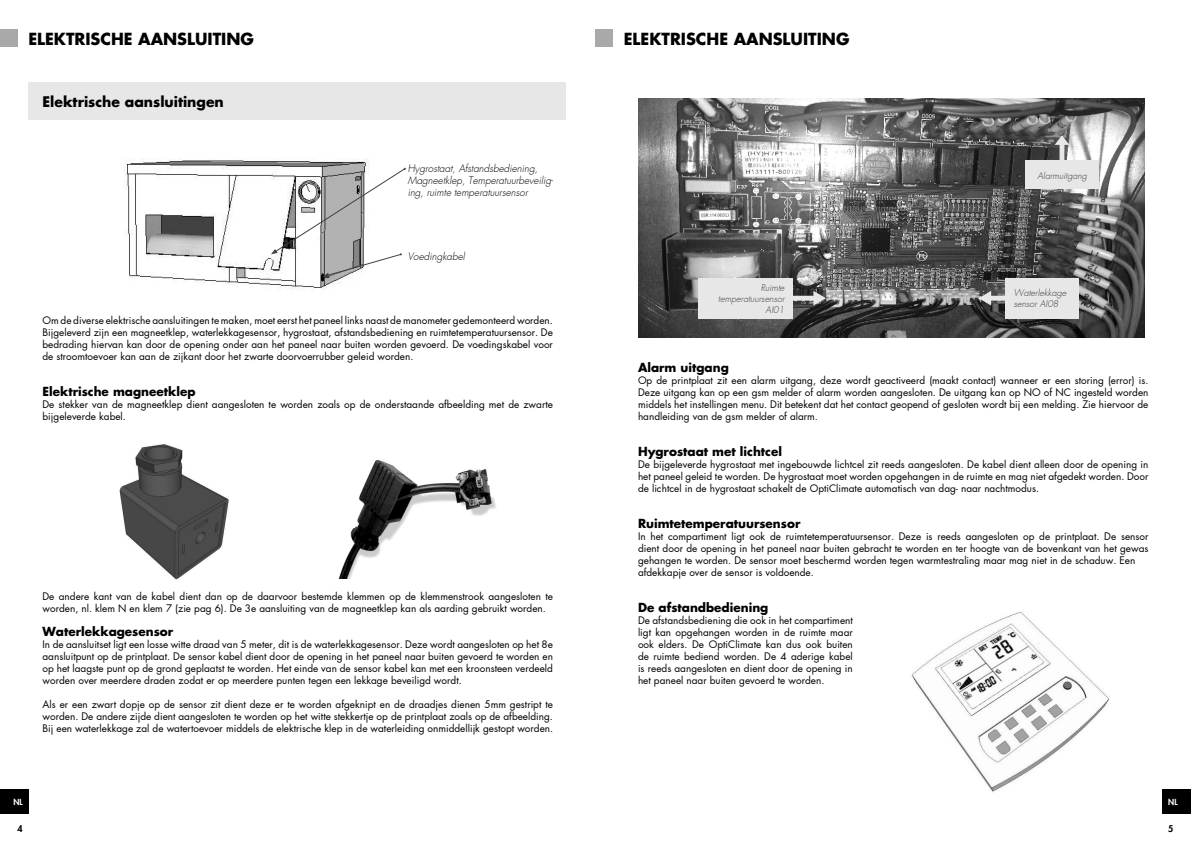
<style>
.page{position:relative;width:1191px;height:842px;background:#fff}
.page>*{position:absolute;margin:0;border:0;box-sizing:border-box;transform-origin:0 0}
.t1{font:700 16px "Futura Std";color:#000}
.t2{font:700 14px "Futura Std";color:#000}
.t3{font:700 12px "Futura Std";color:#000}
.t4{font:10px/12px "Futura Std";color:#000;text-align:justify}
.t5{font:italic 300 10px/12px "Futura Std";color:#000}
.t6{font:italic 300 9px/10.8px "Futura Std";color:#404040;text-align:right}
.t7{font:800 9px "Futura Std";color:#000}
.t8{font:800 8px "Futura Std";color:#fff}
</style>
<div class="page">
<div style="left:1162px;top:789px;width:29px;height:25px;background:#000"></div>
<div style="left:0;top:789px;width:28px;height:25px;background:#000"></div>
<div style="left:28px;top:83px;width:538px;height:37px;background:#e7e7e7"></div>
<img style="left:126px;top:159px;width:243px;height:131px">
<svg style="left:271px;top:168px;width:135px;height:109px"></svg>
<img style="left:119px;top:444px;width:110px;height:136px">
<img style="left:339px;top:460px;width:157px;height:118px">
<img style="left:638px;top:98px;width:507px;height:239px">
<svg style="left:793px;top:291px;width:33px;height:14px"></svg>
<div style="left:699px;top:278px;width:94px;height:41px;background:#e7e7e7"></div>
<svg style="left:978px;top:291px;width:27px;height:14px"></svg>
<div style="left:1005px;top:278px;width:74px;height:41px;background:#e7e7e7"></div>
<svg style="left:1054px;top:135px;width:15px;height:25px"></svg>
<div style="left:1025px;top:160px;width:74px;height:29px;background:#e7e7e7"></div>
<img style="left:911px;top:612px;width:198px;height:180px">
<div style="left:0;top:29px;width:17px;height:18px;background:#a9a9a9"></div>
<div style="left:595px;top:29px;width:17px;height:18px;background:#a9a9a9"></div>
<h1 class="t1" style="left:28px;top:32px;width:227px">ELEKTRISCHE AANSLUITING</h1>
<h1 class="t1" style="left:624px;top:32px;width:227px">ELEKTRISCHE AANSLUITING</h1>
<h2 class="t2" style="left:43px;top:95px;width:183px">Elektrische aansluitingen</h2>
<p class="t5" style="left:408px;top:163px;width:147px">Hygrostaat, Afstandsbediening,<br>Magneetklep, Temperatuurbeveilig&shy;ing, ruimte temperatuursensor</p>
<p class="t5" style="left:408px;top:251px;width:59px">Voedingkabel</p>
<p class="t4" style="left:43px;top:315px;width:512px">Om de diverse elektrische aansluitingen te maken, moet eerst het paneel links naast de manometer gedemonteerd worden.<br>Bijgeleverd zijn een magneetklep, waterlekkagesensor, hygrostaat, afstandsbediening en ruimtetemperatuursensor. De bedrading hiervan kan door de opening onder aan het paneel naar buiten worden gevoerd. De voedingskabel voor de stroomtoevoer kan aan de zijkant door het zwarte doorvoerrubber geleid worden.</p>
<p class="t3" style="left:43px;top:386px;width:154px">Elektrische magneetklep</p>
<p class="t4" style="left:43px;top:399px;width:512px">De stekker van de magneetklep dient aangesloten te worden zoals op de onderstaande afbeelding met de zwarte bijgeleverde kabel.</p>
<p class="t4" style="left:43px;top:591px;width:512px">De andere kant van de kabel dient dan op de daarvoor bestemde klemmen op de klemmenstrook aangesloten te worden, nl. klem N en klem 7 (zie pag 6). De 3e aansluiting van de magneetklep kan als aarding gebruikt worden.</p>
<p class="t3" style="left:43px;top:626px;width:132px">Waterlekkagesensor</p>
<p class="t4" style="left:43px;top:639px;width:512px">In de aansluitset ligt een losse witte draad van 5 meter, dit is de waterlekkagesensor. Deze wordt aangesloten op het 8e aansluitpunt op de printplaat. De sensor kabel dient door de opening in het paneel naar buiten gevoerd te worden en op het laagste punt op de grond geplaatst te worden. Het einde van de sensor kabel kan met een kroonsteen verdeeld worden over meerdere draden zodat er op meerdere punten tegen een lekkage beveiligd wordt.</p>
<p class="t4" style="left:43px;top:699px;width:512px">Als er een zwart dopje op de sensor zit dient deze er te worden afgeknipt en de draadjes dienen 5mm gestript te worden. De andere zijde dient aangesloten te worden op het witte stekkertje op de printplaat zoals op de afbeelding.<br>Bij een waterlekkage zal de watertoevoer middels de elektrische klep in de waterleiding onmiddellijk gestopt worden.</p>
<p class="t6" style="left:1037px;top:171px;width:51px">Alarmuitgang</p>
<p class="t6" style="left:718px;top:283px;width:68px">Ruimte temperatuursensor<br>AI01</p>
<p class="t6" style="left:1013px;top:289px;width:54px;text-align:left">Waterlekkage sensor AI08</p>
<p class="t3" style="left:638px;top:362px;width:92px">Alarm uitgang</p>
<p class="t4" style="left:638px;top:375px;width:512px">Op de printplaat zit een alarm uitgang, deze wordt geactiveerd (maakt contact) wanneer er een storing (error) is.<br>Deze uitgang kan op een gsm melder of alarm worden aangesloten. De uitgang kan op NO of NC ingesteld worden middels het instellingen menu. Dit betekent dat het contact geopend of gesloten wordt bij een melding. Zie hiervoor de handleiding van de gsm melder of alarm.</p>
<p class="t3" style="left:638px;top:446px;width:145px">Hygrostaat met lichtcel</p>
<p class="t4" style="left:638px;top:459px;width:512px">De bijgeleverde hygrostaat met ingebouwde lichtcel zit reeds aangesloten. De kabel dient alleen door de opening in het paneel geleid te worden. De hygrostaat moet worden opgehangen in de ruimte en mag niet afgedekt worden. Door de lichtcel in de hygrostaat schakelt de OptiClimate automatisch van dag- naar nachtmodus.</p>
<p class="t3" style="left:638px;top:518px;width:164px">Ruimtetemperatuursensor</p>
<p class="t4" style="left:638px;top:531px;width:512px;text-align:left">In het compartiment ligt ook de ruimtetemperatuursensor. Deze is reeds aangesloten op de printplaat. De sensor dient door de opening in het paneel naar buiten gebracht te worden en ter hoogte van de bovenkant van het gewas gehangen te worden. De sensor moet beschermd worden tegen warmtestraling maar mag niet in de schaduw. Een afdekkapje over de sensor is voldoende.</p>
<p class="t3" style="left:638px;top:602px;width:132px">De afstandbediening</p>
<p class="t4" style="left:638px;top:615px;width:216px">De afstandsbediening die ook in het compartiment ligt kan opgehangen worden in de ruimte maar ook elders. De OptiClimate kan dus ook buiten de ruimte bediend worden. De 4 aderige kabel is reeds aangesloten en dient door de opening in het paneel naar buiten gevoerd te worden.</p>
<p class="t8" style="left:13px;top:797px;width:11px">NL</p>
<p class="t8" style="left:1168px;top:797px;width:11px">NL</p>
<p class="t7" style="left:17px;top:824px;width:7px">4</p>
<p class="t7" style="left:1168px;top:824px;width:7px">5</p>
</div>
